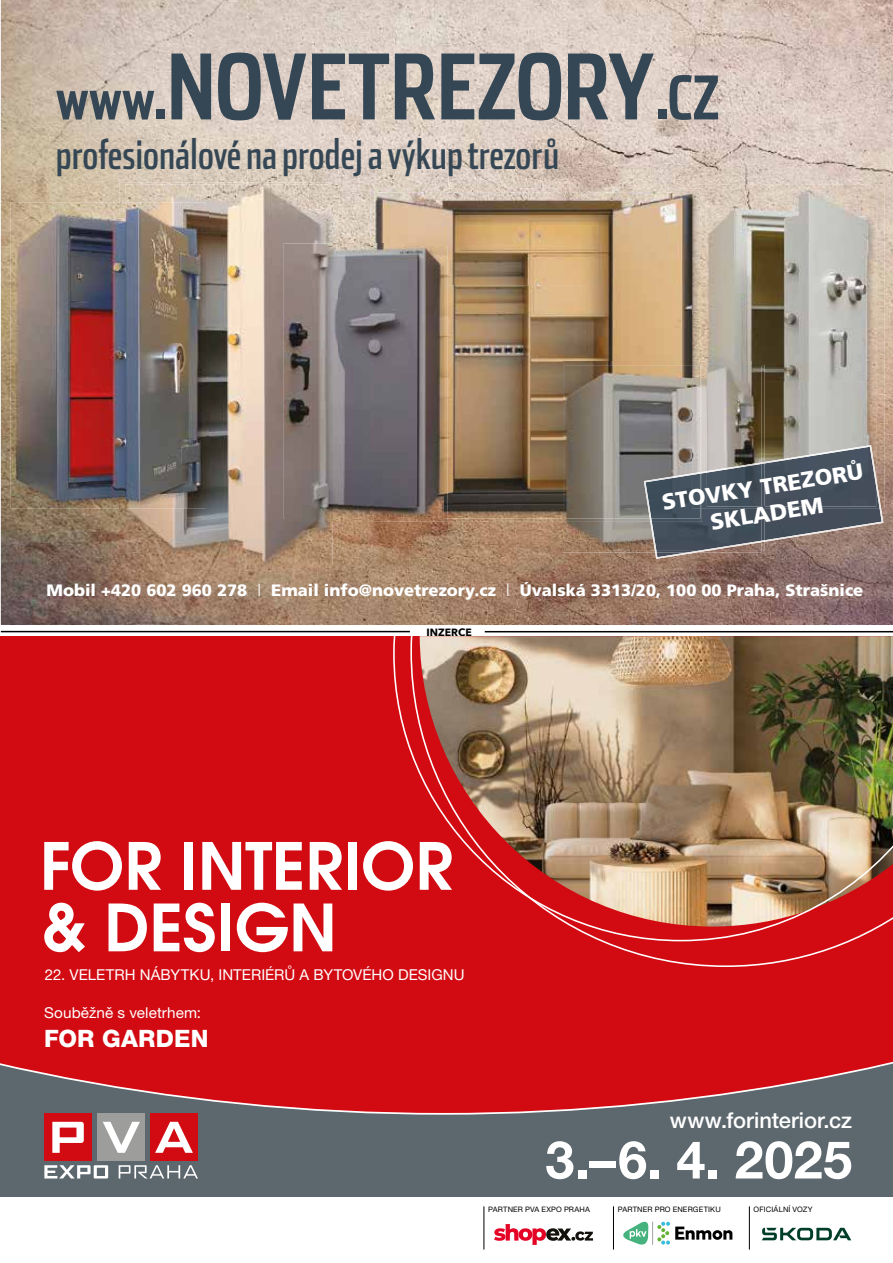
<style>
.page{position:relative;width:893px;height:1263px;background:#fff}
.page>*{position:absolute;margin:0;border:0;box-sizing:border-box;transform-origin:0 0}
.t1{font:700 extra-condensed 90px "Stainless OT";color:#354755}
.t2{font:700 52.2px "Helvetica Neue LT Pro";color:#fff}
.t3{font:extra-condensed 42px "Stainless OT";color:#354755}
.t4{font:800 24px "Helvetica Neue LT Pro";letter-spacing:.01em;color:#fff}
.t5{font:900 22.5px/27px "Frutiger OT";color:#fff;text-align:center}
.t6{font:500 21.9px "Helvetica Neue LT Pro";color:#fff}
.t7{font:900 16.5px "Frutiger OT";color:#fff}
.t8{font:15px "Helvetica Neue LT Pro";letter-spacing:.005em;color:#fff}
.t9{font:700 10.5px "Avenir Next";color:#000}
.t10{font:7.5px "Helvetica Neue LT Pro";letter-spacing:.02em;color:#000}
.s1{font-size:60px}
.s2{font-weight:300}
</style>
<div class="page">
<hr style="left:1px;top:631px;width:409px;height:1px;background:#000">
<hr style="left:485px;top:631px;width:408px;height:1px;background:#000">
<div style="left:1px;top:636px;width:892px;height:561px;background:#5d686e"></div>
<svg style="left:1px;top:636px;width:892px;height:479px;background:#ca1118"></svg>
<div style="left:44px;top:1113px;width:48px;height:48px;background:#d20a11"></div>
<div style="left:98px;top:1113px;width:47px;height:48px;background:#9d9d9c"></div>
<div style="left:150px;top:1113px;width:48px;height:48px;background:#d20a11"></div>
<svg style="left:52px;top:1122px;width:32px;height:31px"></svg>
<svg style="left:103px;top:1122px;width:37px;height:31px"></svg>
<svg style="left:155px;top:1122px;width:38px;height:31px"></svg>
<svg style="left:44px;top:1165px;width:154px;height:13px"></svg>
<svg style="left:494px;top:1224px;width:99px;height:21px"></svg>
<hr style="left:484px;top:1206px;width:1px;height:43px;background:#000">
<hr style="left:749px;top:1206px;width:1px;height:43px;background:#000">
<svg style="left:762px;top:1228px;width:89px;height:12px"></svg>
<hr style="left:613px;top:1206px;width:1px;height:43px;background:#000">
<svg style="left:623px;top:1221px;width:109px;height:24px"></svg>
<svg style="left:44px;top:841px;width:78px;height:50px;background:#e67b7f"></svg>
<svg style="left:129px;top:842px;width:32px;height:48px;background:#efacaf"></svg>
<div style="left:184px;top:842px;width:9px;height:48px;background:#fff"></div>
<svg style="left:202px;top:842px;width:100px;height:48px;background:#ea8d90"></svg>
<svg style="left:310px;top:842px;width:32px;height:48px;background:#efacae"></svg>
<div style="left:348px;top:842px;width:9px;height:48px;background:#fff"></div>
<svg style="left:363px;top:841px;width:29px;height:50px"></svg>
<svg style="left:44px;top:903px;width:41px;height:49px;background:#eb9497"></svg>
<svg style="left:109px;top:903px;width:38px;height:48px;background:#eb9699"></svg>
<svg style="left:154px;top:903px;width:61px;height:49px;background:#eb9295"></svg>
<div style="left:221px;top:903px;width:9px;height:48px;background:#fff"></div>
<svg style="left:237px;top:903px;width:51px;height:49px;background:#e88286"></svg>
<svg style="left:294px;top:903px;width:38px;height:48px;background:#eda0a3"></svg>
<svg style="left:392px;top:636px;width:18px;height:306px;background:#d7252c"></svg>
<img style="left:410px;top:636px;width:483px;height:332px">
<img style="left:1px;top:0;width:892px;height:625px">
<img style="left:370px;top:188px;width:322px;height:47px">
<img style="left:337px;top:518px;width:226px;height:4px">
<img style="left:374px;top:192px;width:318px;height:93px">
<img style="left:448px;top:285px;width:138px;height:233px">
<img style="left:586px;top:285px;width:106px;height:76px">
<img style="left:692px;top:185px;width:192px;height:46px">
<img style="left:702px;top:231px;width:5px;height:130px">
<img style="left:876px;top:231px;width:8px;height:278px">
<img style="left:692px;top:188px;width:10px;height:173px">
<img style="left:692px;top:192px;width:8px;height:169px">
<img style="left:707px;top:191px;width:169px;height:191px">
<img style="left:764px;top:382px;width:112px;height:63px">
<img style="left:761px;top:365px;width:3px;height:141px">
<img style="left:563px;top:522px;width:92px;height:30px">
<img style="left:563px;top:361px;width:129px;height:157px">
<svg style="left:692px;top:361px;width:15px;height:4px"></svg>
<img style="left:707px;top:361px;width:54px;height:101px">
<img style="left:565px;top:522px;width:85px;height:29px">
<img style="left:565px;top:518px;width:85px;height:4px">
<img style="left:565px;top:365px;width:127px;height:153px">
<img style="left:692px;top:365px;width:15px;height:106px">
<img style="left:370px;top:246px;width:78px;height:275px">
<img style="left:337px;top:243px;width:33px;height:275px">
<svg style="left:370px;top:235px;width:4px;height:11px"></svg>
<img style="left:374px;top:243px;width:70px;height:275px">
<img style="left:333px;top:184px;width:4px;height:59px">
<img style="left:284px;top:521px;width:53px;height:48px">
<img style="left:125px;top:565px;width:159px;height:4px">
<svg style="left:333px;top:518px;width:4px;height:3px"></svg>
<svg style="left:333px;top:243px;width:4px;height:3px"></svg>
<img style="left:333px;top:246px;width:4px;height:272px">
<img style="left:120px;top:182px;width:213px;height:21px">
<img style="left:120px;top:508px;width:5px;height:57px">
<img style="left:125px;top:184px;width:208px;height:48px">
<img style="left:208px;top:232px;width:125px;height:238px">
<img style="left:125px;top:470px;width:208px;height:95px">
<img style="left:284px;top:243px;width:49px;height:275px">
<img style="left:10px;top:203px;width:196px;height:305px">
<img style="left:764px;top:506px;width:112px;height:3px">
<div style="left:764px;top:486px;width:112px;height:20px;background:#454e5a"></div>
<img style="left:652px;top:518px;width:3px;height:4px">
<img style="left:692px;top:475px;width:69px;height:34px">
<img style="left:707px;top:473px;width:54px;height:33px">
<img style="left:655px;top:509px;width:228px;height:50px">
<img style="left:876px;top:477px;width:5px;height:32px">
<img style="left:764px;top:445px;width:112px;height:41px">
<svg style="left:761px;top:540px;width:3px;height:11px"></svg>
<img style="left:655px;top:551px;width:52px;height:1px">
<img style="left:650px;top:522px;width:111px;height:29px">
<img style="left:644px;top:473px;width:48px;height:45px">
<svg style="left:692px;top:471px;width:15px;height:4px"></svg>
<img style="left:707px;top:462px;width:54px;height:11px">
<svg style="left:1px;top:630px;width:2px;height:10px"></svg>
<h1 class="t1" style="left:56px;top:33px;width:665px"><span class="s1">www.</span>NOVETREZORY<span class="s1">.CZ</span></h1>
<h3 class="t3" style="left:56px;top:129px;width:505px">profesionálové na prodej a výkup trezorů</h3>
<h3 class="t5" style="left:660px;top:489px;width:205px;rotate:-9deg">STOVKY TREZORŮ<br>SKLADEM</h3>
<p class="t7" style="left:47px;top:580px;width:818px">Mobil +420 602 960 278 <span class="s2">l</span> Email info@novetrezory.cz <span class="s2">l</span> Úvalská 3313/20, 100 00 Praha, Strašnice</p>
<p class="t9" style="left:427px;top:623px;width:47px">INZERCE</p>
<p class="t8" style="left:45px;top:965px;width:421px">22. VELETRH NÁBYTKU, INTERIÉRŮ A BYTOVÉHO DESIGNU</p>
<p class="t8" style="left:44px;top:1003px;width:158px">Souběžně s veletrhem:</p>
<h3 class="t4" style="left:44px;top:1024px;width:166px">FOR GARDEN</h3>
<h3 class="t6" style="left:670px;top:1107px;width:184px">www.forinterior.cz</h3>
<h2 class="t2" style="left:545px;top:1127px;width:308px">3.–6. 4. 2025</h2>
<p class="t10" style="left:488px;top:1204px;width:103px">PARTNER PVA EXPO PRAHA</p>
<p class="t10" style="left:618px;top:1204px;width:104px">PARTNER PRO ENERGETIKU</p>
<p class="t10" style="left:754px;top:1204px;width:60px">OFICIÁLNÍ VOZY</p>
</div>
